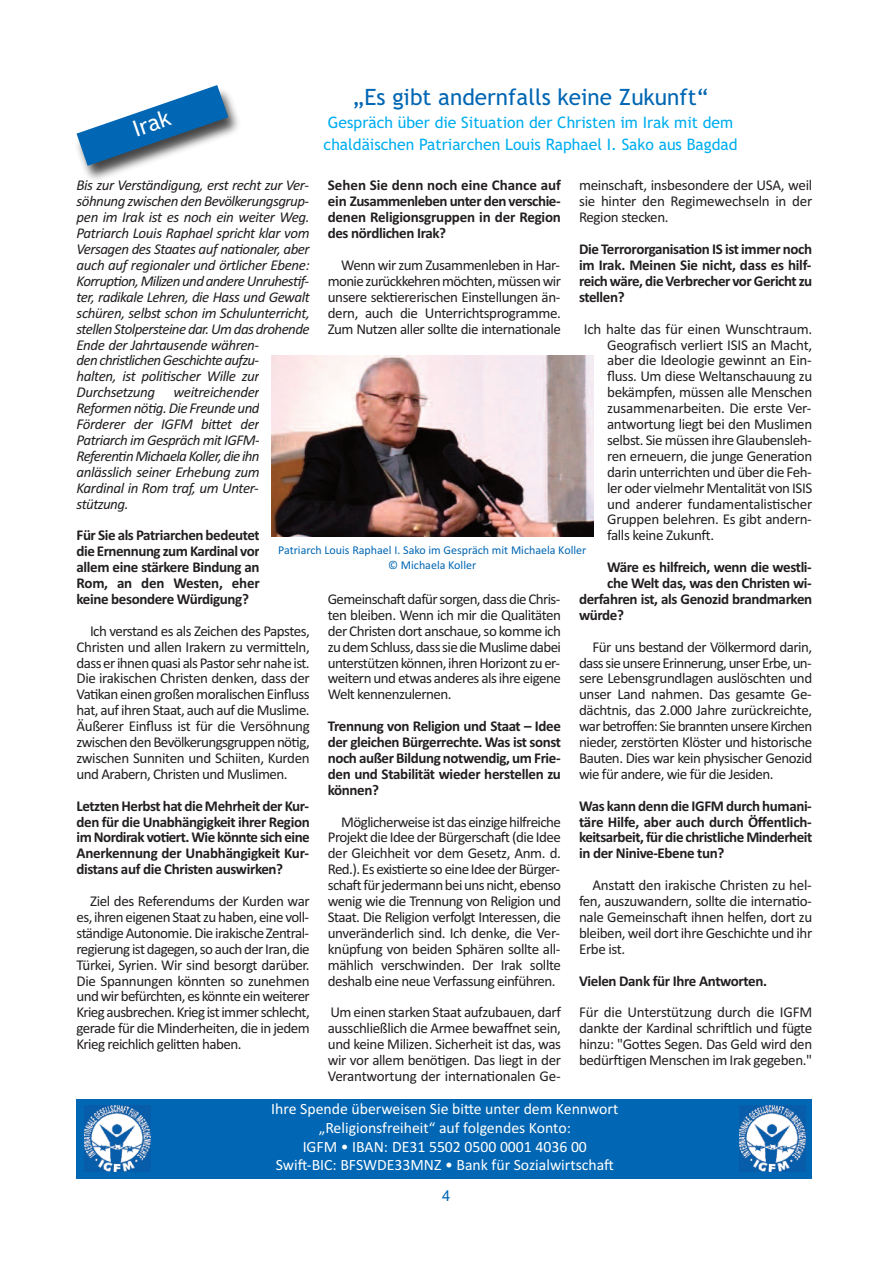
<style>
.page{position:relative;width:893px;height:1263px;background:#fff}
.page>*{position:absolute;margin:0;border:0;box-sizing:border-box;transform-origin:0 0}
.t1{font:22.5px "Trebuchet MS";color:#0166b3}
.t2{font:22.5px "Trebuchet MS";color:#fff}
.t3{font:15.75px/18.9px "Calibri";color:#fff;text-align:center}
.t4{font:15.75px/22.5px "Trebuchet MS";color:#00aeef}
.t5{font:15px/15.9px "Calibri";letter-spacing:-.035em;color:#231f20;text-align:justify}
.t6{font:700 15px/15.9px "Calibri";letter-spacing:-.025em;color:#231f20;text-align:justify}
.t7{font:italic 15px/15.9px "Calibri";letter-spacing:-.03em;color:#231f20}
.t8{font:15px "Arial";color:#0166b3}
.t9{font:12px/14.4px "Calibri";color:#0166b3;text-align:center}
</style>
<div class="page">
<img style="left:76px;top:94px;width:163px;height:86px">
<svg style="left:77px;top:85px;width:151px;height:81px"></svg>
<img style="left:271px;top:355px;width:323px;height:182px">
<div style="left:77px;top:1099px;width:735px;height:79px;background:#0166b3"></div>
<img style="left:85px;top:1105px;width:65px;height:66px">
<img style="left:739px;top:1105px;width:66px;height:66px">
<h1 class="t2" style="left:129px;top:117px;width:40px;rotate:-19deg">Irak</h1>
<h1 class="t1" style="left:353px;top:84px;width:357px">„Es gibt andernfalls keine Zukunft“</h1>
<p class="t4" style="left:324px;top:111px;width:416px">Gespräch über die Situation der Christen im Irak mit dem chaldäischen Patriarchen Louis Raphael I. Sako aus Bagdad</p>
<p class="t6" style="left:328px;top:177px;width:235px">Sehen Sie denn noch eine Chance auf ein Zusammenleben unter den verschie&shy;denen Religionsgruppen in der Region des nördlichen Irak?</p>
<p class="t5" style="left:328px;top:257px;width:235px;text-indent:13px">Wenn wir zum Zusammenleben in Har&shy;monie zurückkehren möchten, müssen wir unsere sektiererischen Einstellungen än&shy;dern, auch die Unterrichtsprogramme.<br>Zum Nutzen aller sollte die internationale</p>
<p class="t5" style="left:579px;top:177px;width:235px">meinschaft, insbesondere der USA, weil sie hinter den Regimewechseln in der Region stecken.</p>
<p class="t6" style="left:579px;top:241px;width:235px">Die Terrororganisation IS ist immer noch im Irak. Meinen Sie nicht, dass es hilf&shy;reich wäre, die Verbrecher vor Gericht zu stellen?</p>
<p class="t5" style="left:607px;top:320px;width:207px;text-indent:-23px">Ich halte das für einen Wunschtraum.<br>Geografisch verliert ISIS an Macht, aber die Ideologie gewinnt an Ein&shy;fluss. Um diese Weltanschauung zu bekämpfen, müssen alle Menschen zusammenarbeiten. Die erste Ver&shy;antwortung liegt bei den Muslimen selbst. Sie müssen ihre Glaubensleh&shy;ren erneuern, die junge Generation darin unterrichten und über die Feh&shy;ler oder vielmehr Mentalität von ISIS und anderer fundamentalistischer Gruppen belehren. Es gibt andern&shy;falls keine Zukunft.</p>
<p class="t6" style="left:607px;top:559px;width:206px">Wäre es hilfreich, wenn die westli-</p>
<p class="t6" style="left:607px;top:575px;width:206px">che Welt das, was den Christen wi-</p>
<p class="t6" style="left:579px;top:591px;width:235px">derfahren ist, als Genozid brandmarken</p>
<p class="t6" style="left:579px;top:607px;width:47px">würde?</p>
<p class="t5" style="left:579px;top:638px;width:235px;text-indent:13px">Für uns bestand der Völkermord darin, dass sie unsere Erinnerung, unser Erbe, un&shy;sere Lebensgrundlagen auslöschten und unser Land nahmen. Das gesamte Ge&shy;dächtnis, das 2.000 Jahre zurückreichte, war betroffen: Sie brannten unsere Kirchen nieder, zerstörten Klöster und historische Bauten. Dies war kein physischer Genozid wie für andere, wie für die Jesiden.</p>
<p class="t6" style="left:579px;top:797px;width:235px">Was kann denn die IGFM durch humani&shy;täre Hilfe, aber auch durch Öffentlich&shy;keitsarbeit, für die christliche Minderheit in der Ninive-Ebene tun?</p>
<p class="t5" style="left:579px;top:877px;width:235px;text-indent:14px">Anstatt den irakische Christen zu hel&shy;fen, auszuwandern, sollte die internatio&shy;nale Gemeinschaft ihnen helfen, dort zu bleiben, weil dort ihre Geschichte und ihr Erbe ist.</p>
<p class="t6" style="left:579px;top:972px;width:189px">Vielen Dank für Ihre Antworten.</p>
<p class="t5" style="left:579px;top:1004px;width:235px">Für die Unterstützung durch die IGFM dankte der Kardinal schriftlich und fügte hinzu: "Gottes Segen. Das Geld wird den bedürftigen Menschen im Irak gegeben."</p>
<p class="t7" style="left:77px;top:177px;width:235px">Bis zur Verständigung, erst recht zur Ver&shy;söhnung zwischen den Bevölkerungsgrup&shy;pen im Irak ist es noch ein weiter Weg.<br>Patriarch Louis Raphael spricht klar vom Versagen des Staates auf nationaler, aber auch auf regionaler und örtlicher Ebene:<br>Korruption, Milizen und andere Unruhestif&shy;ter, radikale Lehren, die Hass und Gewalt schüren, selbst schon im Schulunterricht, stellen Stolpersteine dar. Um das drohende Ende der Jahrtausende währen-<br>den christlichen Geschichte aufzu-<br>halten, ist politischer Wille zur Durchsetzung weitreichender Reformen nötig. Die Freunde und Förderer der IGFM bittet der Patriarch im Gespräch mit IGFM-Referentin Michaela Koller, die ihn anlässlich seiner Erhebung zum Kardinal in Rom traf, um Unter&shy;stützung.</p>
<p class="t6" style="left:77px;top:527px;width:185px">Für Sie als Patriarchen bedeutet die Ernennung zum Kardinal vor allem eine stärkere Bindung an Rom, an den Westen, eher keine besondere Würdigung?</p>
<p class="t5" style="left:77px;top:623px;width:235px;text-indent:14px">Ich verstand es als Zeichen des Papstes, Christen und allen Irakern zu vermitteln, dass er ihnen quasi als Pastor sehr nahe ist.<br>Die irakischen Christen denken, dass der Vatikan einen großen moralischen Einfluss hat, auf ihren Staat, auch auf die Muslime.<br>Äußerer Einfluss ist für die Versöhnung zwischen den Bevölkerungsgruppen nötig, zwischen Sunniten und Schiiten, Kurden und Arabern, Christen und Muslimen.</p>
<p class="t6" style="left:77px;top:797px;width:235px">Letzten Herbst hat die Mehrheit der Kur&shy;den für die Unabhängigkeit ihrer Region im Nordirak votiert. Wie könnte sich eine Anerkennung der Unabhängigkeit Kur&shy;distans auf die Christen auswirken?</p>
<p class="t5" style="left:77px;top:893px;width:235px;text-indent:13px">Ziel des Referendums der Kurden war es, ihren eigenen Staat zu haben, eine voll&shy;ständige Autonomie. Die irakische Zentral&shy;regierung ist dagegen, so auch der Iran, die Türkei, Syrien. Wir sind besorgt darüber.<br>Die Spannungen könnten so zunehmen und wir befürchten, es könnte ein weiterer Krieg ausbrechen. Krieg ist immer schlecht, gerade für die Minderheiten, die in jedem Krieg reichlich gelitten haben.</p>
<p class="t9" style="left:278px;top:543px;width:310px">Patriarch Louis Raphael I. Sako im Gespräch mit Michaela Koller © Michaela Koller</p>
<p class="t5" style="left:328px;top:591px;width:235px">Gemeinschaft dafür sorgen, dass die Chris&shy;ten bleiben. Wenn ich mir die Qualitäten der Christen dort anschaue, so komme ich zu dem Schluss, dass sie die Muslime dabei unterstützen können, ihren Horizont zu er&shy;weitern und etwas anderes als ihre eigene Welt kennenzulernen.</p>
<p class="t6" style="left:328px;top:718px;width:235px">Trennung von Religion und Staat – Idee der gleichen Bürgerrechte. Was ist sonst noch außer Bildung notwendig, um Frie&shy;den und Stabilität wieder herstellen zu können?</p>
<p class="t5" style="left:328px;top:813px;width:235px;text-indent:13px">Möglicherweise ist das einzige hilfreiche Projekt die Idee der Bürgerschaft (die Idee der Gleichheit vor dem Gesetz, Anm. d.<br>Red.). Es existierte so eine Idee der Bürger&shy;schaft für jedermann bei uns nicht, ebenso wenig wie die Trennung von Religion und Staat. Die Religion verfolgt Interessen, die unveränderlich sind. Ich denke, die Ver&shy;knüpfung von beiden Sphären sollte all&shy;mählich verschwinden. Der Irak sollte deshalb eine neue Verfassung einführen.</p>
<p class="t5" style="left:328px;top:1004px;width:235px">Um einen starken Staat aufzubauen, darf ausschließlich die Armee bewaffnet sein, und keine Milizen. Sicherheit ist das, was wir vor allem benötigen. Das liegt in der Verantwortung der internationalen Ge-</p>
<p class="t3" style="left:271px;top:1099px;width:348px">Ihre Spende überweisen Sie bitte unter dem Kennwort „Religionsfreiheit“ auf folgendes Konto:<br>IGFM • IBAN: DE31 5502 0500 0001 4036 00<br>Swift-BIC: BFSWDE33MNZ • Bank für Sozialwirtschaft</p>
<p class="t8" style="left:442px;top:1187px;width:10px">4</p>
</div>
